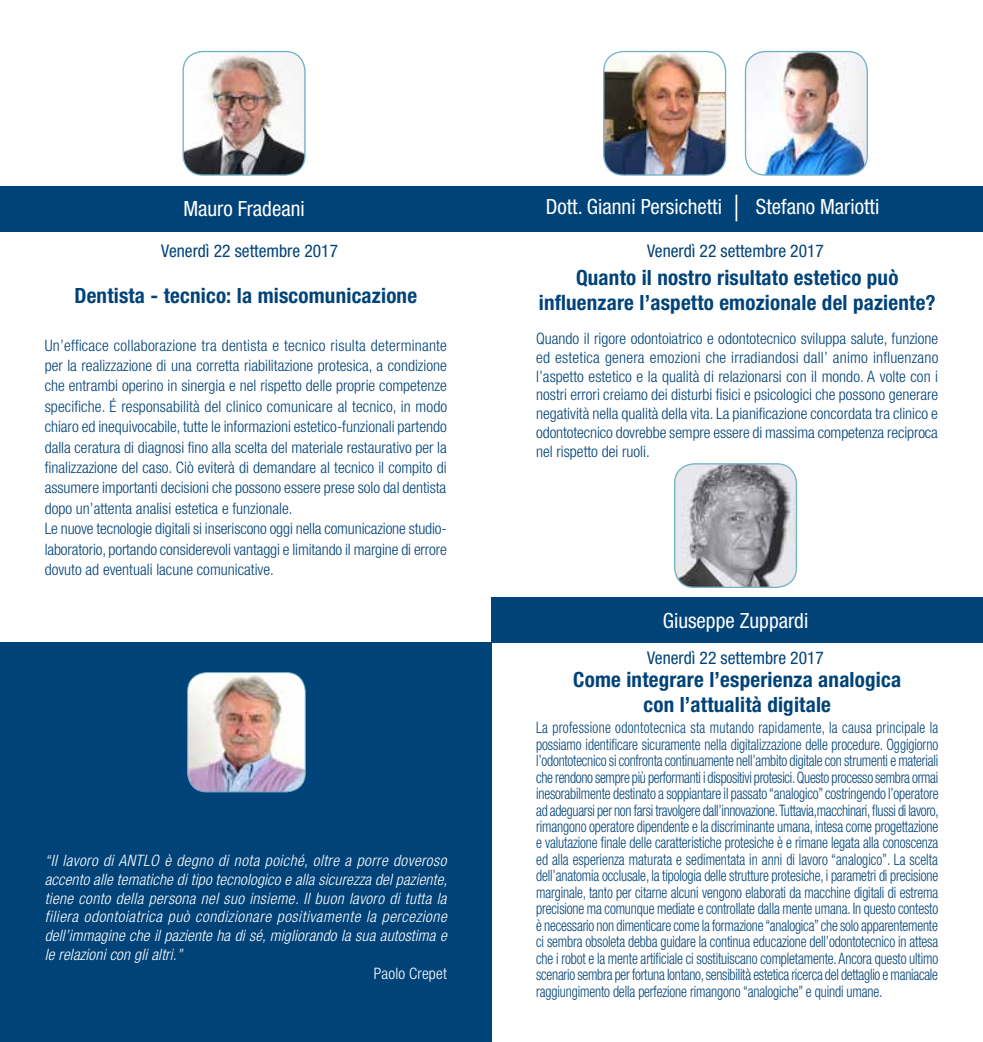
<style>
.page{position:relative;width:983px;height:1042px;background:#fff}
.page>*{position:absolute;margin:0;border:0;box-sizing:border-box;transform-origin:0 0}
.t1{font:700 condensed 21px/25.2px "Helvetica Neue LT Std";letter-spacing:.01em;color:#004379;text-align:center}
.t2{font:condensed 21px "Helvetica Neue LT Std";color:#fff}
.t3{font:condensed 17.5px "Helvetica Neue LT Std";color:#004379}
.t4{font:300 condensed 15.75px/16.4px "Helvetica Neue LT Std";color:#004379;text-align:justify;scale:.87 1}
.t5{font:300 condensed 15.75px/20.5px "Helvetica Neue LT Std";color:#004379}
.t6{font:italic 300 condensed 15.75px/18.9px "Helvetica Neue LT Std";letter-spacing:.01em;color:#fff;text-align:justify}
.t7{font:300 condensed 15.75px "Helvetica Neue LT Std";letter-spacing:.01em;color:#fff}
</style>
<div class="page">
<div style="left:0;top:642px;width:491px;height:400px;background:#004379"></div>
<img style="left:187px;top:672px;width:118px;height:120px">
<div style="left:187px;top:672px;width:118px;height:120px;border:1px solid #72b1c8;border-radius:19px"></div>
<div style="left:0;top:187px;width:982px;height:45px;background:#004379"></div>
<div style="left:491px;top:597px;width:491px;height:45px;background:#004379"></div>
<img style="left:184px;top:52px;width:121px;height:122px">
<div style="left:182px;top:51px;width:123px;height:125px;border:1px solid #72b1c8;border-radius:20px"></div>
<img style="left:746px;top:52px;width:121px;height:123px">
<div style="left:744px;top:51px;width:123px;height:125px;border:1px solid #72b1c8;border-radius:20px"></div>
<img style="left:603px;top:52px;width:122px;height:122px">
<div style="left:603px;top:51px;width:123px;height:125px;border:1px solid #72b1c8;border-radius:20px"></div>
<hr style="left:735px;top:195px;width:2px;height:26px;background:#fff">
<img style="left:675px;top:464px;width:121px;height:123px">
<div style="left:673px;top:463px;width:123px;height:125px;border:1px solid #72b1c8;border-radius:20px"></div>
<h1 class="t2" style="left:183px;top:196px;width:123px">Mauro Fradeani</h1>
<h1 class="t2" style="left:545px;top:195px;width:178px">Dott. Gianni Persichetti</h1>
<h1 class="t2" style="left:755px;top:195px;width:125px">Stefano Mariotti</h1>
<p class="t3" style="left:161px;top:240px;width:178px">Venerdì 22 settembre 2017</p>
<p class="t3" style="left:647px;top:240px;width:178px">Venerdì 22 settembre 2017</p>
<h1 class="t1" style="left:74px;top:282px;width:344px">Dentista - tecnico: la miscomunicazione</h1>
<p class="t5" style="left:45px;top:334px;width:404px">Un’efficace collaborazione tra dentista e tecnico risulta determinante per la realizzazione di una corretta riabilitazione protesica, a condizione che entrambi operino in sinergia e nel rispetto delle proprie competenze specifiche. É responsabilità del clinico comunicare al tecnico, in modo chiaro ed inequivocabile, tutte le informazioni estetico-funzionali partendo dalla ceratura di diagnosi fino alla scelta del materiale restaurativo per la finalizzazione del caso. Ciò eviterà di demandare al tecnico il compito di assumere importanti decisioni che possono essere prese solo dal dentista dopo un’attenta analisi estetica e funzionale.<br>Le nuove tecnologie digitali si inseriscono oggi nella comunicazione studio&shy;laboratorio, portando considerevoli vantaggi e limitando il margine di errore dovuto ad eventuali lacune comunicative.</p>
<p class="t6" style="left:45px;top:851px;width:404px">“Il lavoro di ANTLO è degno di nota poiché, oltre a porre doveroso accento alle tematiche di tipo tecnologico e alla sicurezza del paziente, tiene conto della persona nel suo insieme. Il buon lavoro di tutta la filiera odontoiatrica può condizionare positivamente la percezione dell’immagine che il paziente ha di sé, migliorando la sua autostima e le relazioni con gli altri.”</p>
<p class="t7" style="left:374px;top:964px;width:74px">Paolo Crepet</p>
<h1 class="t1" style="left:538px;top:265px;width:398px">Quanto il nostro risultato estetico può influenzare l’aspetto emozionale del paziente?</h1>
<p class="t5" style="left:536px;top:329px;width:403px;line-height:18.9px;text-align:justify">Quando il rigore odontoiatrico e odontotecnico sviluppa salute, funzione ed estetica genera emozioni che irradiandosi dall’ animo influenzano l’aspetto estetico e la qualità di relazionarsi con il mondo. A volte con i nostri errori creiamo dei disturbi fisici e psicologici che possono generare negatività nella qualità della vita. La pianificazione concordata tra clinico e odontotecnico dovrebbe sempre essere di massima competenza reciproca nel rispetto dei ruoli.</p>
<h1 class="t2" style="left:662px;top:608px;width:147px">Giuseppe Zuppardi</h1>
<p class="t3" style="left:647px;top:647px;width:178px">Venerdì 22 settembre 2017</p>
<h1 class="t1" style="left:573px;top:667px;width:329px">Come integrare l’esperienza analogica con l’attualità digitale</h1>
<p class="t4" style="left:536px;top:719px;width:464px">La professione odontotecnica sta mutando rapidamente, la causa principale la possiamo identificare sicuramente nella digitalizzazione delle procedure. Oggigiorno l’odontotecnico si confronta continuamente nell’ambito digitale con strumenti e materiali che rendono sempre più performanti i dispositivi protesici. Questo processo sembra ormai inesorabilmente destinato a soppiantare il passato “analogico” costringendo l’operatore ad adeguarsi per non farsi travolgere dall’innovazione. Tuttavia,macchinari, flussi di lavoro, rimangono operatore dipendente e la discriminante umana, intesa come progettazione e valutazione finale delle caratteristiche protesiche è e rimane legata alla conoscenza ed alla esperienza maturata e sedimentata in anni di lavoro “analogico”. La scelta dell’anatomia occlusale, la tipologia delle strutture protesiche, i parametri di precisione marginale, tanto per citarne alcuni vengono elaborati da macchine digitali di estrema precisione ma comunque mediate e controllate dalla mente umana. In questo contesto è necessario non dimenticare come la formazione “analogica” che solo apparentemente ci sembra obsoleta debba guidare la continua educazione dell’odontotecnico in attesa che i robot e la mente artificiale ci sostituiscano completamente. Ancora questo ultimo scenario sembra per fortuna lontano, sensibilità estetica ricerca del dettaglio e maniacale raggiungimento della perfezione rimangono “analogiche” e quindi umane.</p>
</div>
